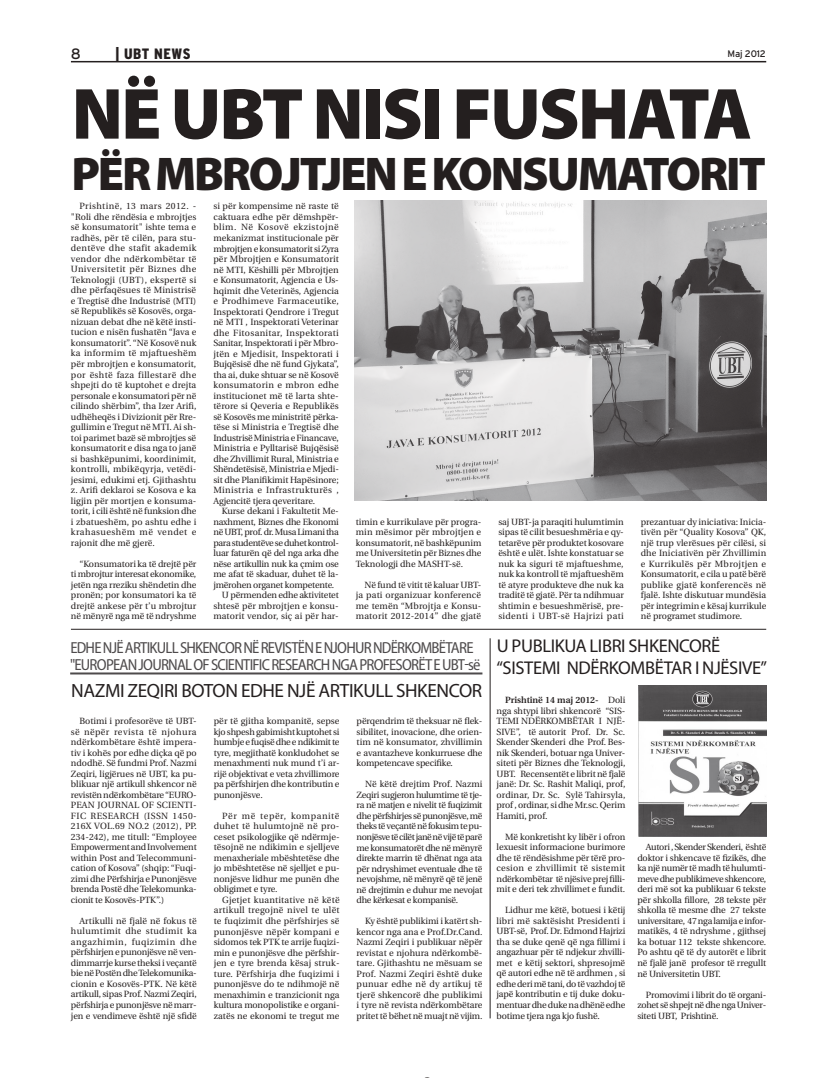
<style>
.page{position:relative;width:823px;height:1078px;background:#fff}
.page>*{position:absolute;margin:0;border:0;box-sizing:border-box;transform-origin:0 0}
.t1{font:900 73px "Myriad Pro";letter-spacing:-.03em;color:#241f1f}
.t2{font:900 47.5px "Myriad Pro";letter-spacing:-.045em;color:#241f1f}
.t3{font:19.2px "Myriad Pro";letter-spacing:-.02em;color:#241f1f}
.t4{font:18.5px/21.5px "Myriad Pro";letter-spacing:-.02em;color:#241f1f}
.t5{font:semi-condensed 16px/16.5px "Myriad Pro";letter-spacing:-.05em;color:#4e4b4c}
.t6{font:900 condensed 15px "Interstate";letter-spacing:.03em;color:#241f1f}
.t7{font:15px "Interstate";color:#241f1f}
.t8{font:9.5px "Interstate";letter-spacing:-.02em;color:#241f1f}
.t9{font:9px/10.5px "Utopia";letter-spacing:-.01em;color:#241f1f;text-align:justify}
.t10{font:9px "Utopia";letter-spacing:.01em;color:#241f1f}
.t11{font:9px "Utopia";letter-spacing:-.035em;color:#241f1f}
.t12{font:9px "Utopia";letter-spacing:-.03em;color:#241f1f}
.s1{font-weight:600}
</style>
<div class="page">
<hr style="left:71px;top:61px;width:694px;height:1px;background:#241f1f">
<img style="left:354px;top:200px;width:411px;height:300px">
<hr style="left:71px;top:628px;width:694px;height:1px;background:#241f1f">
<hr style="left:70px;top:672px;width:412px;height:2px;background:#4e4b4c">
<hr style="left:489px;top:638px;width:1px;height:380px;background:#241f1f">
<img style="left:638px;top:685px;width:127px;height:151px">
<h3 class="t7" style="left:71px;top:45px;width:12px">8</h3>
<h3 class="t6" style="left:115px;top:45px;width:77px">| UBT NEWS</h3>
<p class="t8" style="left:727px;top:48px;width:40px">Maj 2012</p>
<h1 class="t1" style="left:72px;top:72px;width:681px">NË UBT NISI FUSHATA</h1>
<h2 class="t2" style="left:71px;top:147px;width:693px">PËR MBROJTJEN E KONSUMATORIT</h2>
<p class="t9" style="left:71px;top:201px;width:127px;text-indent:9px">Prishtinë, 13 mars 2012. - "Roli dhe rëndësia e mbrojtjes së konsumatorit" ishte tema e radhës, për të cilën, para stu&shy;dentëve dhe stafit akademik vendor dhe ndërkombëtar të Universitetit për Biznes dhe Teknologji (UBT), ekspertë si dhe përfaqësues të Ministrisë e Tregtisë dhe Industrisë (MTI) së Republikës së Kosovës, orga&shy;nizuan debat dhe në këtë insti&shy;tucion e nisën fushatën “Java e konsumatorit”. “Në Kosovë nuk ka informim të mjaftueshëm për mbrojtjen e konsumatorit, por është faza fillestarë dhe shpejti do të kuptohet e drejta personale e konsumatori për në cilindo shërbim”, tha Izer Arifi, udhëheqës i Divizionit për Rre&shy;gullimin e Tregut në MTI. Ai sh&shy;toi parimet bazë së mbrojtjes së konsumatorit e disa nga to janë si bashkëpunimi, koordinimit, kontrolli, mbikëqyrja, vetëdi&shy;jesimi, edukimi etj. Gjithashtu z. Arifi deklaroi se Kosova e ka ligjin për mortjen e konsuma&shy;torit, i cili është në funksion dhe i zbatueshëm, po ashtu edhe i krahasueshëm më vendet e rajonit dhe më gjerë.</p>
<p class="t9" style="left:71px;top:558px;width:127px;text-indent:9px">“Konsumatori ka të drejtë për ti mbrojtur interesat ekonomike, jetën nga rreziku shëndetin dhe pronën; por konsumatori ka të drejtë ankese për t’u mbrojtur në mënyrë nga më të ndryshme</p>
<p class="t9" style="left:213px;top:201px;width:127px">si për kompensime në raste të caktuara edhe për dëmshpër&shy;blim. Në Kosovë ekzistojnë mekanizmat institucionale për mbrojtjen e konsumatorit si Zyra për Mbrojtjen e Konsumatorit në MTI, Këshilli për Mbrojtjen e Konsumatorit, Agjencia e Us&shy;hqimit dhe Veterinës, Agjencia e Prodhimeve Farmaceutike, Inspektorati Qendrore i Tregut në MTI , Inspektorati Veterinar dhe Fitosanitar, Inspektorati Sanitar, Inspektorati i për Mbro&shy;jtën e Mjedisit, Inspektorati i Bujqësisë dhe në fund Gjykata”, tha ai, duke shtuar se në Kosovë konsumatorin e mbron edhe institucionet më të larta shte&shy;tërore si Qeveria e Republikës së Kosovës me ministritë përka&shy;tëse si Ministria e Tregtisë dhe Industrisë Ministria e Financave, Ministria e Pylltarisë Bujqësisë dhe Zhvillimit Rural, Ministria e Shëndetësisë, Ministria e Mjedi&shy;sit dhe Planifikimit Hapësinore; Ministria e Infrastrukturës , Agjencitë tjera qeveritare.</p>
<p class="t9" style="left:222px;top:506px;width:118px">Kurse dekani i Fakultetit Me-</p>
<p class="t9" style="left:213px;top:516px;width:127px">naxhment, Biznes dhe Ekonomi</p>
<p class="t12" style="left:213px;top:527px;width:127px">në UBT, prof. dr. Musa Limani tha</p>
<p class="t11" style="left:213px;top:537px;width:127px">para studentëve se duhet kontrol-</p>
<p class="t9" style="left:213px;top:548px;width:127px">luar faturën që del nga arka dhe</p>
<p class="t9" style="left:213px;top:558px;width:127px">nëse artikullin nuk ka çmim ose</p>
<p class="t9" style="left:213px;top:569px;width:127px">me afat të skaduar, duhet të la-</p>
<p class="t9" style="left:213px;top:579px;width:122px">jmërohen organet kompetente.</p>
<p class="t9" style="left:222px;top:590px;width:118px">U përmenden edhe aktivitetet</p>
<p class="t10" style="left:213px;top:600px;width:127px">shtesë për mbrojtjen e konsu-</p>
<p class="t10" style="left:213px;top:611px;width:127px">matorit vendor, siç ai për har-</p>
<p class="t9" style="left:355px;top:516px;width:127px">timin e kurrikulave për progra&shy;min mësimor për mbrojtjen e konsumatorit, në bashkëpunim me Universitetin për Biznes dhe Teknologji dhe MASHT-së.</p>
<p class="t9" style="left:355px;top:579px;width:127px;text-indent:9px">Në fund të vitit të kaluar UBT&shy;ja pati organizuar konferencë me temën “Mbrojtja e Konsu&shy;matorit 2012-2014” dhe gjatë</p>
<h3 class="t5" style="left:70px;top:639px;width:411px">EDHE NJË ARTIKULL SHKENCOR NË REVISTËN E NJOHUR NDËRKOMBËTARE "EUROPEAN JOURNAL OF SCIENTIFIC RESEARCH NGA PROFESORËT E UBT-SË</h3>
<h3 class="t3" style="left:71px;top:678px;width:412px">NAZMI ZEQIRI BOTON EDHE NJË ARTIKULL SHKENCOR</h3>
<p class="t9" style="left:71px;top:716px;width:127px;text-indent:9px">Botimi i profesorëve të UBT&shy;së nëpër revista të njohura ndërkombëtare është impera&shy;tiv i kohës por edhe diçka që po ndodhë. Së fundmi Prof. Nazmi Zeqiri, ligjërues në UBT, ka pu&shy;blikuar një artikull shkencor në revistën ndërkombëtare “EURO-PEAN JOURNAL OF SCIENTI-FIC RESEARCH (ISSN 1450- 216X VOL.69 NO.2 (2012), PP.<br>234-242), me titull: “Employee Empowerment and Involvement within Post and Telecommuni&shy;cation of Kosova” (shqip: “Fuqi&shy;zimi dhe Përfshirja e Punonjësve brenda Postë dhe Telekomunka&shy;cionit te Kosovës-PTK”.)</p>
<p class="t9" style="left:71px;top:915px;width:127px;text-indent:9px">Artikulli në fjalë në fokus të hulumtimit dhe studimit ka angazhimin, fuqizimin dhe përfshirjen e punonjësve në ven&shy;dimmarrje kurse theksi i veçantë bie në Postën dhe Telekomunika&shy;cionin e Kosovës-PTK. Në këtë artikull, sipas Prof. Nazmi Zeqiri, përfshirja e punonjësve në marr&shy;jen e vendimeve është një sfidë</p>
<p class="t9" style="left:214px;top:716px;width:127px">për të gjitha kompanitë, sepse kjo shpesh gabimisht kuptohet si humbje e fuqisë dhe e ndikimit te tyre, megjithatë konkludohet se menaxhmenti nuk mund t’i ar&shy;rijë objektivat e veta zhvillimore pa përfshirjen dhe kontributin e punonjësve.</p>
<p class="t9" style="left:214px;top:810px;width:127px;text-indent:9px">Për më tepër, kompanitë duhet të hulumtojnë në pro&shy;ceset psikologjike që ndërmje&shy;tësojnë ne ndikimin e sjelljeve menaxheriale mbështetëse dhe jo mbështetëse në sjelljet e pu&shy;nonjësve lidhur me punën dhe obligimet e tyre.</p>
<p class="t9" style="left:214px;top:894px;width:127px;text-indent:9px">Gjetjet kuantitative në këtë artikull tregojnë nivel te ulët te fuqizimit dhe përfshirjes së punonjësve nëpër kompani e sidomos tek PTK te arrije fuqizi&shy;min e punonjësve dhe përfshir&shy;jen e tyre brenda kësaj struk&shy;ture. Përfshirja dhe fuqizimi i punonjësve do te ndihmojë në menaxhimin e tranzicionit nga kultura monopolistike e organi&shy;zatës ne ekonomi te tregut me</p>
<p class="t9" style="left:356px;top:716px;width:127px">përqendrim të theksuar në flek&shy;sibilitet, inovacione, dhe orien&shy;tim në konsumator, zhvillimin e avantazheve konkurruese dhe kompetencave specifike.</p>
<p class="t9" style="left:356px;top:779px;width:127px;text-indent:9px">Në këtë drejtim Prof. Nazmi Zeqiri sugjeron hulumtime të tje&shy;ra në matjen e nivelit të fuqizimit dhe përfshirjes së punonjësve, më theks të veçantë në fokusim te pu&shy;nonjësve të cilët janë në vijë të parë me konsumatorët dhe në mënyrë direkte marrin të dhënat nga ata për ndryshimet eventuale dhe të nevojshme, në mënyrë që të jenë në drejtimin e duhur me nevojat dhe kërkesat e kompanisë.</p>
<p class="t9" style="left:356px;top:915px;width:127px;text-indent:9px">Ky është publikimi i katërt sh&shy;kencor nga ana e Prof.Dr.Cand.<br>Nazmi Zeqiri i publikuar nëpër revistat e njohura ndërkombë&shy;tare. Gjithashtu ne mësuam se Prof. Nazmi Zeqiri është duke punuar edhe në dy artikuj të tjerë shkencorë dhe publikimi i tyre në revista ndërkombëtare pritet të bëhet në muajt në vijim.</p>
<p class="t9" style="left:498px;top:516px;width:127px">saj UBT-ja paraqiti hulumtimin sipas të cilit besueshmëria e qy&shy;tetarëve për produktet kosovare është e ulët. Ishte konstatuar se nuk ka siguri të mjaftueshme, nuk ka kontroll të mjaftueshëm të atyre produkteve dhe nuk ka traditë të gjatë. Për ta ndihmuar shtimin e besueshmërisë, pre&shy;sidenti i UBT-së Hajrizi pati</p>
<p class="t9" style="left:640px;top:516px;width:127px">prezantuar dy iniciativa: Inicia&shy;tivën për “Quality Kosova” QK, një trup vlerësues për cilësi, si dhe Iniciativën për Zhvillimin e Kurrikulës për Mbrojtjen e Konsumatorit, e cila u patë bërë publike gjatë konferencës në fjalë. Ishte diskutuar mundësia për integrimin e kësaj kurrikule në programet studimore.</p>
<h3 class="t4" style="left:496px;top:634px;width:272px">U PUBLIKUA LIBRI SHKENCORË “SISTEMI NDËRKOMBËTAR I NJËSIVE”</h3>
<p class="t9" style="left:496px;top:695px;width:130px;text-indent:9px"><span class="s1">Prishtinë 14 maj 2012-</span> Doli nga shtypi libri shkencorë “SIS-TEMI NDËRKOMBËTAR I NJË-SIVE”, të autorit Prof. Dr. Sc.<br>Skender Skenderi dhe Prof. Bes&shy;nik Skenderi, botuar nga Univer&shy;siteti për Biznes dhe Teknologji, UBT. Recensentët e librit në fjalë janë: Dr. Sc. Rashit Maliqi, prof, ordinar, Dr. Sc. Sylë Tahirsyla, prof , ordinar, si dhe Mr.sc. Qerim Hamiti, prof.</p>
<p class="t9" style="left:496px;top:831px;width:130px;text-indent:9px">Më konkretisht ky libër i ofron lexuesit informacione burimore dhe të rëndësishme për tërë pro&shy;cesion e zhvillimit të sistemit ndërkombëtar të njësive prej filli&shy;mit e deri tek zhvillimet e fundit.</p>
<p class="t9" style="left:496px;top:905px;width:130px;text-indent:9px">Lidhur me këtë, botuesi i këtij libri më saktësisht Presidenti i UBT-së, Prof. Dr. Edmond Hajrizi tha se duke qenë që nga fillimi i angazhuar për të ndjekur zhvilli&shy;met e këtij sektori, shpresojmë që autori edhe në të ardhmen , si edhe deri më tani, do të vazhdoj të japë kontributin e tij duke doku&shy;mentuar dhe duke na dhënë edhe botime tjera nga kjo fushë.</p>
<p class="t9" style="left:637px;top:842px;width:130px;text-indent:9px">Autori , Skender Skenderi, është doktor i shkencave të fizikës, dhe ka një numër të madh të hulumti&shy;meve dhe publikimeve shkencore, deri më sot ka publikuar 6 tekste për shkolla fillore, 28 tekste për shkolla të mesme dhe 27 tekste universitare, 47 nga lamija e infor&shy;matikës, 4 të ndryshme , gjithsej ka botuar 112 tekste shkencore.<br>Po ashtu që të dy autorët e librit në fjalë janë profesor të rregullt në Universitetin UBT.</p>
<p class="t9" style="left:637px;top:989px;width:130px;text-indent:9px">Promovimi i librit do të organi&shy;zohet së shpejt në dhe nga Univer&shy;siteti UBT, Prishtinë.</p>
</div>
